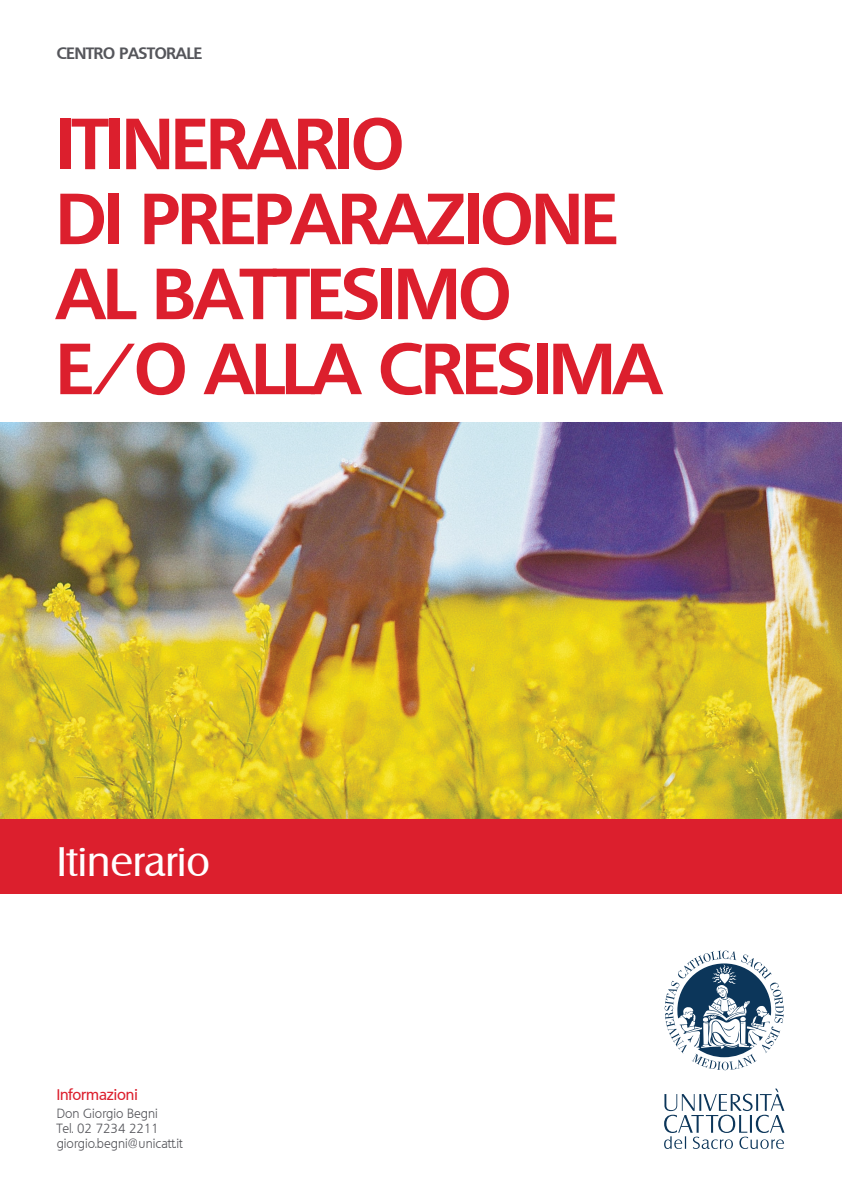
<style>
.page{position:relative;width:842px;height:1191px;background:#fff}
.page>*{position:absolute;margin:0;border:0;box-sizing:border-box;transform-origin:0 0}
.t1{font:700 70px/75px "Quebec";letter-spacing:-.015em;color:#dc1f2d}
.t2{font:40px "Salzburg";color:#fff}
.t3{font:700 16px "Quebec";letter-spacing:-.01em;color:#55565b}
.t4{font:500 15px "Quebec";color:#dc1f2d}
.t5{font:300 13px/15px "Quebec";color:#55565b}
</style>
<div class="page">
<img style="left:0;top:422px;width:842px;height:397px">
<div style="left:0;top:819px;width:842px;height:75px;background:#dc1f2d"></div>
<svg style="left:664px;top:950px;width:120px;height:120px"></svg>
<svg style="left:664px;top:1088px;width:120px;height:61px"></svg>
<p class="t3" style="left:57px;top:43px;width:147px">CENTRO PASTORALE</p>
<h1 class="t1" style="left:57px;top:104px;width:606px">ITINERARIO<br>DI PREPARAZIONE<br>AL BATTESIMO<br>E/O ALLA CRESIMA</h1>
<h2 class="t2" style="left:57px;top:837px;width:155px">Itinerario</h2>
<p class="t4" style="left:57px;top:1085px;width:83px">Informazioni</p>
<p class="t5" style="left:57px;top:1106px;width:127px">Don Giorgio Begni<br>Tel. 02 7234 2211 giorgio.begni@unicatt.it</p>
</div>
